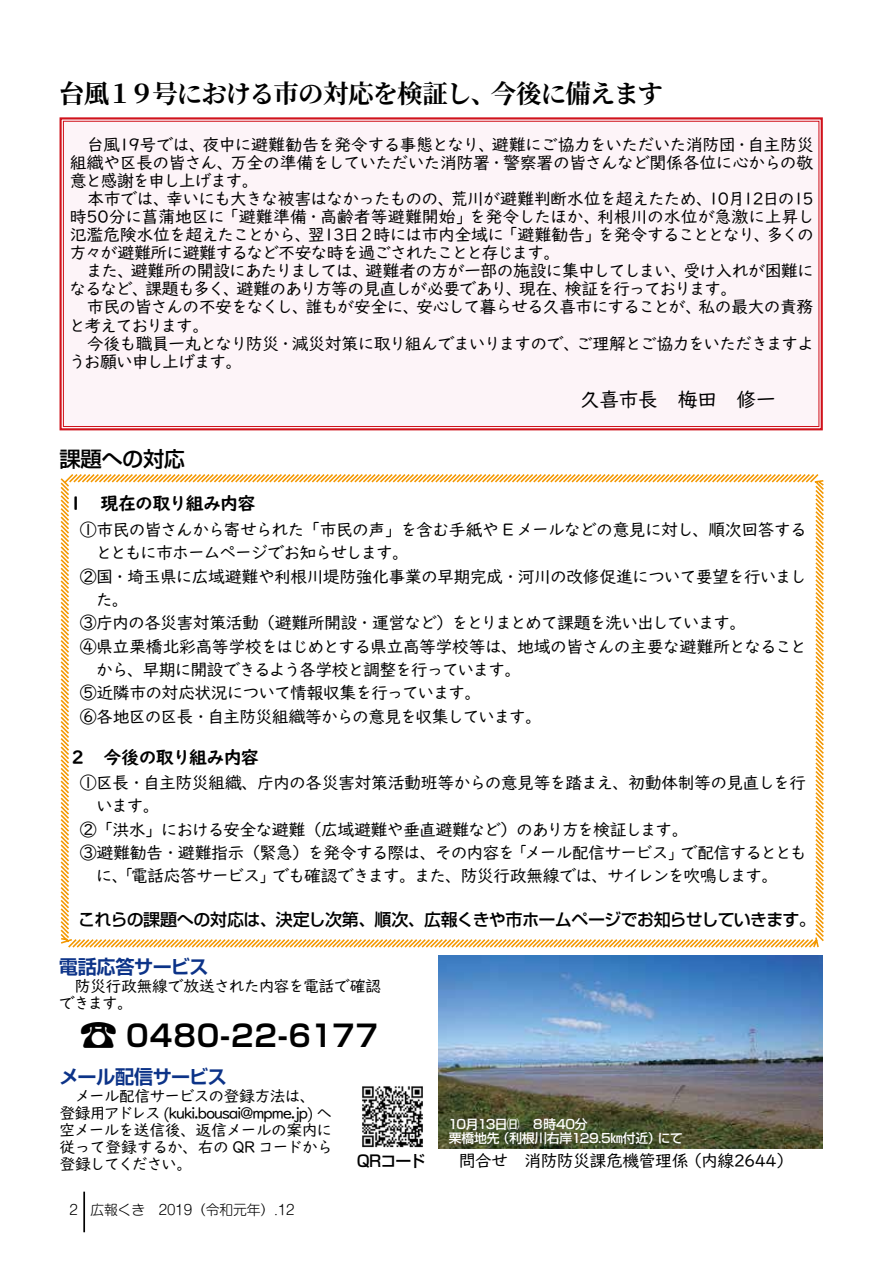
<style>
.page{position:relative;width:893px;height:1263px;background:#fff}
.page>*{position:absolute;margin:0;border:0;box-sizing:border-box;transform-origin:0 0}
.t1{font:300 expanded 39.3px "Shin Go Pro";color:#000}
.t2{font:700 29.7px "Shin Go Pro De";letter-spacing:.03em;color:#000}
.t3{font:700 25.5px "Source Han Serif";letter-spacing:-.04em;color:#000}
.t4{font:500 21.3px "Shin Go Pro";letter-spacing:-.015em;color:#000}
.t5{font:20.25px "UD Digi Kyokasho Std N";letter-spacing:-.04em;color:#000}
.t6{font:700 19.2px "Shin Go Pro De";letter-spacing:-.02em;color:#0c3388}
.t7{font:700 18px "UD Digi Kyokasho Std N";letter-spacing:-.045em;color:#000}
.t8{font:16.95px/18px "UD Digi Kyokasho Std N";letter-spacing:-.055em;color:#000}
.t9{font:16.95px/18px "UD Digi Kyokasho Std N";letter-spacing:-.075em;color:#000}
.t10{font:500 16.95px "Shin Go Pro";letter-spacing:-.035em;color:#000}
.t11{font:16.95px "UD Digi Kyokasho Std N";letter-spacing:-.085em;color:#000}
.t12{font:16.95px "UD Digi Kyokasho Std N";letter-spacing:-.08em;color:#000}
.t13{font:16.95px "UD Digi Kyokasho Std N";letter-spacing:-.055em;color:#000;scale:.9 1}
.t14{font:16.95px "UD Digi Kyokasho Std N";letter-spacing:.005em;color:#000}
.t15{font:16.95px "UD Digi Kyokasho Std N";letter-spacing:-.015em;color:#000}
.t16{font:16.95px "UD Digi Kyokasho Std N";letter-spacing:-.02em;color:#000}
.t17{font:16.95px "UD Digi Kyokasho Std N";letter-spacing:-.03em;color:#000}
.t18{font:16.95px "UD Digi Kyokasho Std N";letter-spacing:-.09em;color:#000}
.t19{font:15.9px/17px "UD Digi Kyokasho Std N";letter-spacing:-.06em;color:#000}
.t20{font:15.9px/17px "UD Digi Kyokasho Std N";letter-spacing:-.04em;color:#000}
.t21{font:15.9px "UD Digi Kyokasho Std N";letter-spacing:-.09em;color:#000}
.t22{font:500 15.9px "Shin Go Pro";letter-spacing:-.055em;color:#000}
.t23{font:300 13.8px "Shin M Go Pro";letter-spacing:-.01em;color:#000}
.t24{font:500 12.75px "Shin Go Pro";letter-spacing:-.025em;color:#fff}
.t25{font:500 12.75px "Shin Go Pro";letter-spacing:-.055em;color:#fff}
</style>
<div class="page">
<div style="left:59px;top:117px;width:764px;height:314px;background:#fdf4f8"></div>
<img style="left:438px;top:956px;width:384px;height:193px">
<svg style="left:60px;top:474px;width:764px;height:474px"></svg>
<img style="left:362px;top:1086px;width:61px;height:62px">
<hr style="left:83px;top:1192px;width:2px;height:40px;background:#000">
<h3 class="t3" style="left:59px;top:80px;width:439px">台風１９号における市の対応を検証し、</h3>
<h3 class="t3" style="left:491px;top:80px;width:174px">今後に備えます</h3>
<p class="t17" style="left:70px;top:131px;width:138px">　台風19号では、</p>
<p class="t8" style="left:203px;top:135px;width:294px">夜中に避難勧告を発令する事態となり、</p>
<p class="t8" style="left:492px;top:135px;width:260px">避難にご協力をいただいた消防団・</p>
<p class="t8" style="left:748px;top:135px;width:68px">自主防災</p>
<p class="t8" style="left:230px;top:153px;width:585px">万全の準備をしていただいた消防署・警察署の皆さんなど関係各位に心からの敬</p>
<p class="t8" style="left:70px;top:153px;width:191px">組織や区長の皆さん、<br>意と感謝を申し上げます。</p>
<p class="t8" style="left:70px;top:189px;width:101px">　本市では、</p>
<p class="t8" style="left:166px;top:189px;width:290px">幸いにも大きな被害はなかったものの、</p>
<p class="t8" style="left:451px;top:189px;width:264px">荒川が避難判断水位を超えたため、</p>
<p class="t18" style="left:708px;top:186px;width:107px">10月12日の15</p>
<p class="t16" style="left:70px;top:204px;width:157px">時50分に菖蒲地区に</p>
<p class="t14" style="left:222px;top:204px;width:253px">「避難準備・高齢者等避難開始」</p>
<p class="t8" style="left:469px;top:208px;width:133px">を発令したほか、</p>
<p class="t15" style="left:597px;top:204px;width:219px">利根川の水位が急激に上昇し</p>
<p class="t8" style="left:501px;top:226px;width:102px">「避難勧告」</p>
<p class="t8" style="left:308px;top:226px;width:198px">翌13日２時には市内全域に</p>
<p class="t8" style="left:70px;top:226px;width:492px">氾濫危険水位を超えたことから、<br>方々が避難所に避難するなど不安な時を過ごされたことと存じます。</p>
<p class="t11" style="left:598px;top:222px;width:175px">を発令することとなり、</p>
<p class="t8" style="left:767px;top:226px;width:49px">多くの</p>
<p class="t8" style="left:70px;top:262px;width:66px">　また、</p>
<p class="t8" style="left:131px;top:262px;width:240px">避難所の開設にあたりましては、</p>
<p class="t8" style="left:366px;top:262px;width:323px">避難者の方が一部の施設に集中してしまい、</p>
<p class="t8" style="left:683px;top:262px;width:132px">受け入れが困難に</p>
<p class="t8" style="left:70px;top:280px;width:81px">なるなど、</p>
<p class="t8" style="left:145px;top:280px;width:97px">課題も多く、</p>
<p class="t8" style="left:236px;top:280px;width:288px">避難のあり方等の見直しが必要であり、</p>
<p class="t8" style="left:519px;top:280px;width:51px">現在、</p>
<p class="t11" style="left:565px;top:276px;width:174px">検証を行っております。</p>
<p class="t9" style="left:69px;top:298px;width:242px">　市民の皆さんの不安をなくし、と考えております。</p>
<p class="t8" style="left:305px;top:298px;width:116px">誰もが安全に、</p>
<p class="t9" style="left:416px;top:298px;width:288px">安心して暮らせる久喜市にすることが、</p>
<p class="t8" style="left:699px;top:298px;width:117px">私の最大の責務</p>
<p class="t8" style="left:69px;top:334px;width:513px">　今後も職員一丸となり防災・減災対策に取り組んでまいりますので、うお願い申し上げます。</p>
<p class="t9" style="left:576px;top:334px;width:240px">ご理解とご協力をいただきますよ</p>
<p class="t5" style="left:580px;top:383px;width:198px">久喜市長　梅田　修一</p>
<p class="t4" style="left:59px;top:442px;width:127px">課題への対応</p>
<p class="t7" style="left:67px;top:489px;width:190px">１　現在の取り組み内容</p>
<p class="t8" style="left:80px;top:520px;width:728px">①市民の皆さんから寄せられた「市民の声」を含む手紙や E メールなどの意見に対し、順次回答する</p>
<p class="t11" style="left:95px;top:540px;width:315px">とともに市ホームページでお知らせします。</p>
<p class="t8" style="left:80px;top:567px;width:728px">②国・埼玉県に広域避難や利根川堤防強化事業の早期完成・河川の改修促進について要望を行いまし</p>
<p class="t8" style="left:96px;top:590px;width:34px">た。</p>
<p class="t8" style="left:80px;top:614px;width:668px">③庁内の各災害対策活動（避難所開設・運営など）をとりまとめて課題を洗い出しています。</p>
<p class="t8" style="left:80px;top:637px;width:729px">④県立栗橋北彩高等学校をはじめとする県立高等学校等は、地域の皆さんの主要な避難所となること</p>
<p class="t12" style="left:96px;top:657px;width:427px">から、早期に開設できるよう各学校と調整を行っています。</p>
<p class="t8" style="left:80px;top:684px;width:403px">⑤近隣市の対応状況について情報収集を行っています。</p>
<p class="t8" style="left:80px;top:707px;width:464px">⑥各地区の区長・自主防災組織等からの意見を収集しています。</p>
<p class="t7" style="left:69px;top:743px;width:192px">２　今後の取り組み内容</p>
<p class="t8" style="left:80px;top:773px;width:728px">①区長・自主防災組織、庁内の各災害対策活動班等からの意見等を踏まえ、初動体制等の見直しを行</p>
<p class="t8" style="left:96px;top:796px;width:65px">います。</p>
<p class="t8" style="left:80px;top:820px;width:610px">②「洪水」における安全な避難（広域避難や垂直避難など）のあり方を検証します。</p>
<p class="t13" style="left:512px;top:839px;width:329px">「メール配信サービス」で配信するととも</p>
<p class="t8" style="left:272px;top:841px;width:508px;line-height:23.4px;text-indent:-192px">③避難勧告・避難指示（緊急）を発令する際は、その内容を<br>でも確認できます。また、防災行政無線では、サイレンを吹鳴します。</p>
<p class="t8" style="left:96px;top:867px;width:180px">に、「電話応答サービス」</p>
<p class="t10" style="left:79px;top:905px;width:739px">これらの課題への対応は、決定し次第、順次、広報くきや市ホームページでお知らせしていきます。</p>
<p class="t6" style="left:59px;top:951px;width:151px">電話応答サービス</p>
<p class="t20" style="left:59px;top:977px;width:324px">　防災行政無線で放送された内容を電話で確認できます。</p>
<h1 class="t1" style="left:79px;top:1002px;width:41px">☎</h1>
<h2 class="t2" style="left:126px;top:1011px;width:253px">0480-22-6177</h2>
<p class="t6" style="left:59px;top:1061px;width:169px">メール配信サービス</p>
<p class="t19" style="left:59px;top:1087px;width:275px">　メール配信サービスの登録方法は、登録用アドレス (kuki.bousai@mpme j p. へ)空メールを送信後、返信メールの案内に従って登録するか、右の QR コードから</p>
<p class="t21" style="left:59px;top:1152px;width:134px">登録してください。</p>
<p class="t23" style="left:69px;top:1198px;width:10px">2</p>
<p class="t23" style="left:91px;top:1198px;width:206px">広報くき　2019（令和元年(.12</p>
<p class="t22" style="left:357px;top:1148px;width:70px">QRコード</p>
<p class="t25" style="left:448px;top:1114px;width:141px">10月13日㈰　８時40分</p>
<p class="t24" style="left:449px;top:1128px;width:52px">栗橋地先</p>
<p class="t24" style="left:497px;top:1128px;width:165px">（利根川右岸129.5ｋｍ付近）</p>
<p class="t24" style="left:658px;top:1128px;width:26px">にて</p>
<p class="t8" style="left:459px;top:1151px;width:232px">問合せ　消防防災課危機管理係</p>
<p class="t8" style="left:685px;top:1151px;width:110px">（内線2644(</p>
</div>
